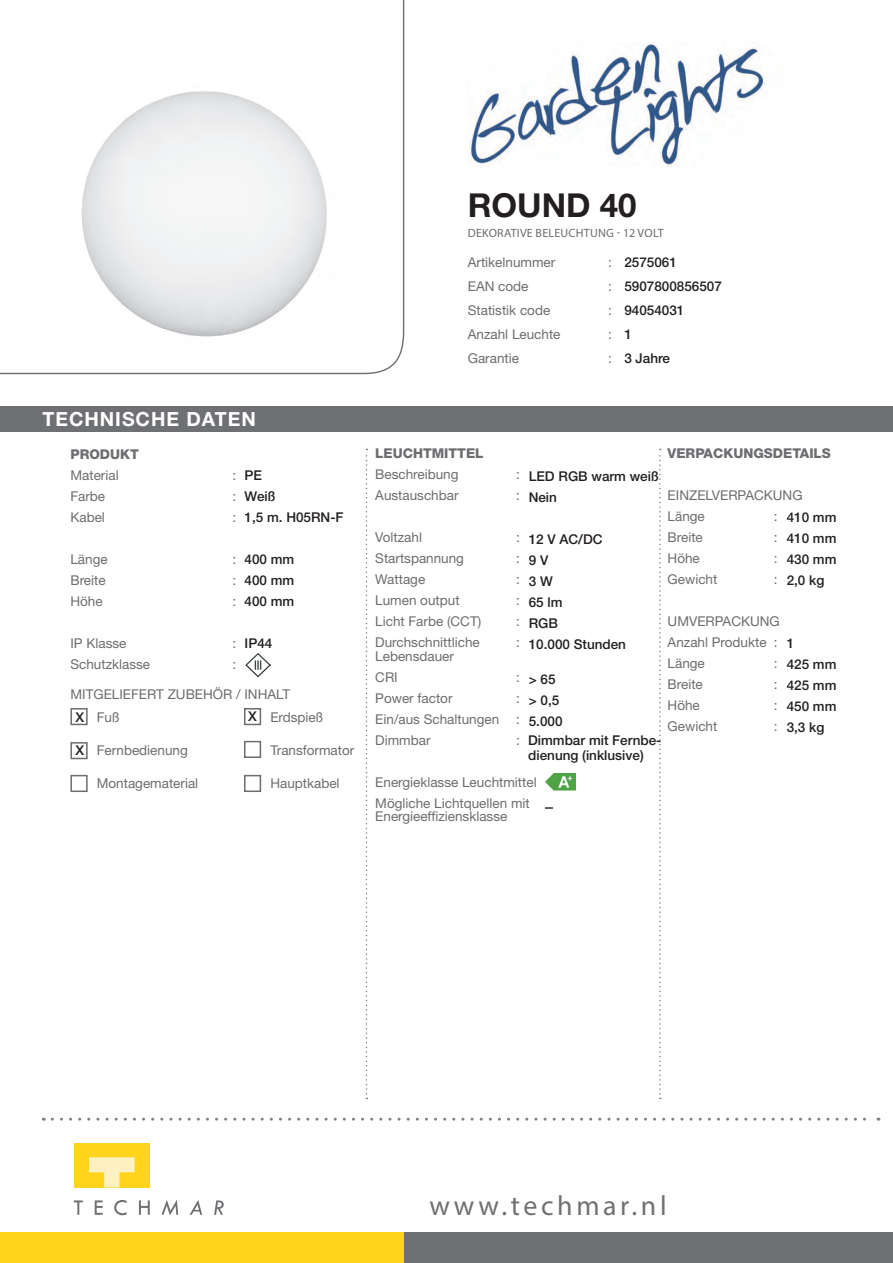
<style>
.page{position:relative;width:893px;height:1263px;background:#fff}
.page>*{position:absolute;margin:0;border:0;box-sizing:border-box;transform-origin:0 0}
.t1{font:700 33px "Helvetica Neue LT Std";color:#231f20}
.t2{font:27.9px "Myriad Pro";letter-spacing:.13em;color:#6f7073}
.t3{font:700 19.5px "Helvetica Neue LT Std";letter-spacing:.05em;color:#fff}
.t4{font:13.5px/21px "Helvetica Neue LT Std";color:#6c6d70}
.t5{font:500 13.5px/21px "Helvetica Neue LT Std";color:#231f20}
.t6{font:800 13.5px "Helvetica Neue LT Std";color:#6c6d70}
.t7{font:12px "Myriad Pro";letter-spacing:.02em;color:#6c6d70}
</style>
<div class="page">
<svg style="left:0;top:0;width:405px;height:375px"></svg>
<div style="left:0;top:406px;width:893px;height:26px;background:#6f7073"></div>
<svg style="left:52px;top:1118px;width:827px;height:3px"></svg>
<svg style="left:366px;top:449px;width:1px;height:650px"></svg>
<svg style="left:659px;top:449px;width:2px;height:650px"></svg>
<div style="left:404px;top:1232px;width:489px;height:31px;background:#6f7073"></div>
<div style="left:0;top:1232px;width:404px;height:31px;background:#fed41d"></div>
<svg style="left:74px;top:1200px;width:9px;height:15px"></svg>
<svg style="left:95px;top:1200px;width:8px;height:15px"></svg>
<svg style="left:139px;top:1200px;width:11px;height:15px"></svg>
<svg style="left:190px;top:1200px;width:12px;height:15px"></svg>
<svg style="left:214px;top:1200px;width:10px;height:15px"></svg>
<svg style="left:114px;top:1200px;width:13px;height:15px"></svg>
<svg style="left:161px;top:1200px;width:17px;height:15px"></svg>
<div style="left:74px;top:1143px;width:76px;height:44px;background:#fed41d"></div>
<svg style="left:89px;top:1157px;width:46px;height:30px"></svg>
<img style="left:62px;top:69px;width:282px;height:291px">
<div style="left:70px;top:708px;width:18px;height:17px;border:2px solid #6c6d70"></div>
<div style="left:70px;top:742px;width:18px;height:17px;border:2px solid #6c6d70"></div>
<div style="left:70px;top:775px;width:18px;height:17px;border:2px solid #6c6d70"></div>
<div style="left:244px;top:708px;width:17px;height:17px;border:2px solid #6c6d70"></div>
<div style="left:244px;top:741px;width:17px;height:17px;border:2px solid #6c6d70"></div>
<div style="left:244px;top:775px;width:17px;height:17px;border:2px solid #6c6d70"></div>
<img style="left:245px;top:653px;width:25px;height:24px">
<img style="left:545px;top:774px;width:30px;height:17px">
<img style="left:545px;top:807px;width:7px;height:2px">
<img style="left:469px;top:43px;width:296px;height:124px">
<h3 class="t3" style="left:43px;top:407px;width:215px">TECHNISCHE DATEN</h3>
<p class="t6" style="left:70px;top:446px;width:70px">PRODUKT</p>
<p class="t4" style="left:70px;top:464px;width:50px">Material</p>
<p class="t4" style="left:232px;top:464px;width:5px">:</p>
<p class="t4" style="left:70px;top:485px;width:36px">Farbe</p>
<p class="t4" style="left:232px;top:485px;width:5px">:</p>
<p class="t4" style="left:70px;top:506px;width:36px">Kabel</p>
<p class="t4" style="left:232px;top:506px;width:5px">:</p>
<p class="t4" style="left:70px;top:548px;width:39px">Länge</p>
<p class="t4" style="left:232px;top:548px;width:5px">:</p>
<p class="t4" style="left:70px;top:569px;width:37px">Breite</p>
<p class="t4" style="left:232px;top:569px;width:5px">:</p>
<p class="t4" style="left:70px;top:590px;width:34px">Höhe</p>
<p class="t4" style="left:232px;top:590px;width:5px">:</p>
<p class="t4" style="left:70px;top:632px;width:57px">IP Klasse</p>
<p class="t4" style="left:232px;top:632px;width:5px">:</p>
<p class="t4" style="left:70px;top:653px;width:81px">Schutzklasse</p>
<p class="t4" style="left:232px;top:653px;width:5px">:</p>
<p class="t4" style="left:70px;top:683px;width:221px">MITGELIEFERT ZUBEHÖR / INHALT</p>
<p class="t5" style="left:245px;top:465px;width:101px">PE<br>Weiß<br>1,5 m. H05RN-F</p>
<p class="t5" style="left:245px;top:549px;width:51px;text-align:justify">400 mm 400 mm 400 mm</p>
<p class="t5" style="left:245px;top:633px;width:29px">IP44</p>
<p class="t5" style="left:75px;top:706px;width:10px">X</p>
<p class="t5" style="left:248px;top:706px;width:10px">X</p>
<p class="t5" style="left:75px;top:739px;width:10px">X</p>
<p class="t4" style="left:97px;top:707px;width:24px">Fuß</p>
<p class="t4" style="left:97px;top:740px;width:93px">Fernbedienung</p>
<p class="t4" style="left:97px;top:773px;width:103px">Montagematerial</p>
<p class="t4" style="left:270px;top:707px;width:55px">Erdspieß</p>
<p class="t4" style="left:270px;top:740px;width:86px">Transformator</p>
<p class="t4" style="left:270px;top:773px;width:71px">Hauptkabel</p>
<h1 class="t1" style="left:468px;top:185px;width:170px">ROUND 40</h1>
<p class="t7" style="left:468px;top:225px;width:198px">DEKORATIVE BELEUCHTUNG - 12 VOLT</p>
<p class="t4" style="left:468px;top:252px;width:89px">Artikelnummer</p>
<p class="t4" style="left:608px;top:252px;width:5px">:</p>
<p class="t4" style="left:468px;top:276px;width:62px">EAN code</p>
<p class="t4" style="left:608px;top:276px;width:5px">:</p>
<p class="t4" style="left:468px;top:300px;width:84px">Statistik code</p>
<p class="t4" style="left:608px;top:300px;width:5px">:</p>
<p class="t4" style="left:468px;top:324px;width:94px">Anzahl Leuchte</p>
<p class="t4" style="left:608px;top:324px;width:5px">:</p>
<p class="t4" style="left:468px;top:348px;width:53px">Garantie</p>
<p class="t4" style="left:608px;top:348px;width:5px">:</p>
<p class="t5" style="left:624px;top:250px;width:99px;line-height:24px">2575061<br>5907800856507<br>94054031<br>1<br>3 Jahre</p>
<p class="t6" style="left:375px;top:445px;width:110px">LEUCHTMITTEL</p>
<p class="t4" style="left:375px;top:464px;width:85px">Beschreibung</p>
<p class="t4" style="left:516px;top:464px;width:5px">:</p>
<p class="t4" style="left:375px;top:485px;width:85px">Austauschbar</p>
<p class="t4" style="left:516px;top:485px;width:5px">:</p>
<p class="t4" style="left:375px;top:527px;width:48px">Voltzahl</p>
<p class="t4" style="left:516px;top:527px;width:5px">:</p>
<p class="t4" style="left:375px;top:548px;width:90px">Startspannung</p>
<p class="t4" style="left:516px;top:548px;width:5px">:</p>
<p class="t4" style="left:375px;top:569px;width:52px">Wattage</p>
<p class="t4" style="left:516px;top:569px;width:5px">:</p>
<p class="t4" style="left:375px;top:590px;width:86px">Lumen output</p>
<p class="t4" style="left:516px;top:590px;width:5px">:</p>
<p class="t4" style="left:375px;top:611px;width:108px">Licht Farbe (CCT)</p>
<p class="t4" style="left:516px;top:611px;width:5px">:</p>
<p class="t4" style="left:375px;top:632px;width:106px">Durchschnittliche</p>
<p class="t4" style="left:516px;top:632px;width:5px">:</p>
<p class="t4" style="left:375px;top:645px;width:80px">Lebensdauer<br>CRI</p>
<p class="t6" style="left:668px;top:445px;width:165px">VERPACKUNGSDETAILS</p>
<p class="t4" style="left:668px;top:485px;width:136px">EINZELVERPACKUNG<br>Länge</p>
<p class="t5" style="left:529px;top:465px;width:132px">LED RGB warm weiß<br>Nein</p>
<p class="t5" style="left:529px;top:528px;width:99px">12 V AC/DC<br>9 V<br>3 W<br>65 lm<br>RGB<br>10.000 Stunden</p>
<p class="t5" style="left:529px;top:668px;width:35px">&gt; 65 &gt; 0,5<br>5.000</p>
<p class="t5" style="left:787px;top:507px;width:51px;text-align:justify">410 mm 410 mm 430 mm 2,0 kg</p>
<p class="t4" style="left:774px;top:506px;width:5px">:</p>
<p class="t4" style="left:668px;top:527px;width:37px">Breite</p>
<p class="t4" style="left:774px;top:527px;width:5px">:</p>
<p class="t4" style="left:668px;top:548px;width:34px">Höhe</p>
<p class="t4" style="left:774px;top:548px;width:5px">:</p>
<p class="t4" style="left:668px;top:569px;width:51px">Gewicht</p>
<p class="t4" style="left:774px;top:569px;width:5px">:</p>
<p class="t4" style="left:668px;top:611px;width:114px">UMVERPACKUNG<br>Anzahl Produkte :<br>Länge</p>
<p class="t5" style="left:787px;top:633px;width:51px">1<br>425 mm<br>425 mm<br>450 mm<br>3,3 kg</p>
<p class="t4" style="left:774px;top:653px;width:5px">:</p>
<p class="t4" style="left:516px;top:666px;width:5px">:</p>
<p class="t4" style="left:668px;top:674px;width:37px">Breite</p>
<p class="t4" style="left:774px;top:674px;width:5px">:</p>
<p class="t4" style="left:668px;top:695px;width:34px">Höhe</p>
<p class="t4" style="left:774px;top:695px;width:5px">:</p>
<p class="t4" style="left:668px;top:716px;width:51px">Gewicht</p>
<p class="t4" style="left:774px;top:716px;width:5px">:</p>
<p class="t4" style="left:375px;top:687px;width:79px">Power factor</p>
<p class="t4" style="left:516px;top:687px;width:5px">:</p>
<p class="t4" style="left:375px;top:708px;width:126px">Ein/aus Schaltungen</p>
<p class="t4" style="left:516px;top:708px;width:5px">:</p>
<p class="t4" style="left:375px;top:729px;width:57px">Dimmbar</p>
<p class="t4" style="left:516px;top:729px;width:5px">:</p>
<p class="t4" style="left:375px;top:771px;width:163px">Energieklasse Leuchtmittel<br>Mögliche Lichtquellen mit</p>
<p class="t4" style="left:375px;top:806px;width:134px">Energieeffiziensklasse</p>
<p class="t5" style="left:528px;top:732px;width:135px;line-height:15px">Dimmbar mit Fernbe&shy;dienung (inklusive)</p>
<h2 class="t2" style="left:429px;top:1188px;width:239px">www.techmar.nl</h2>
</div>
